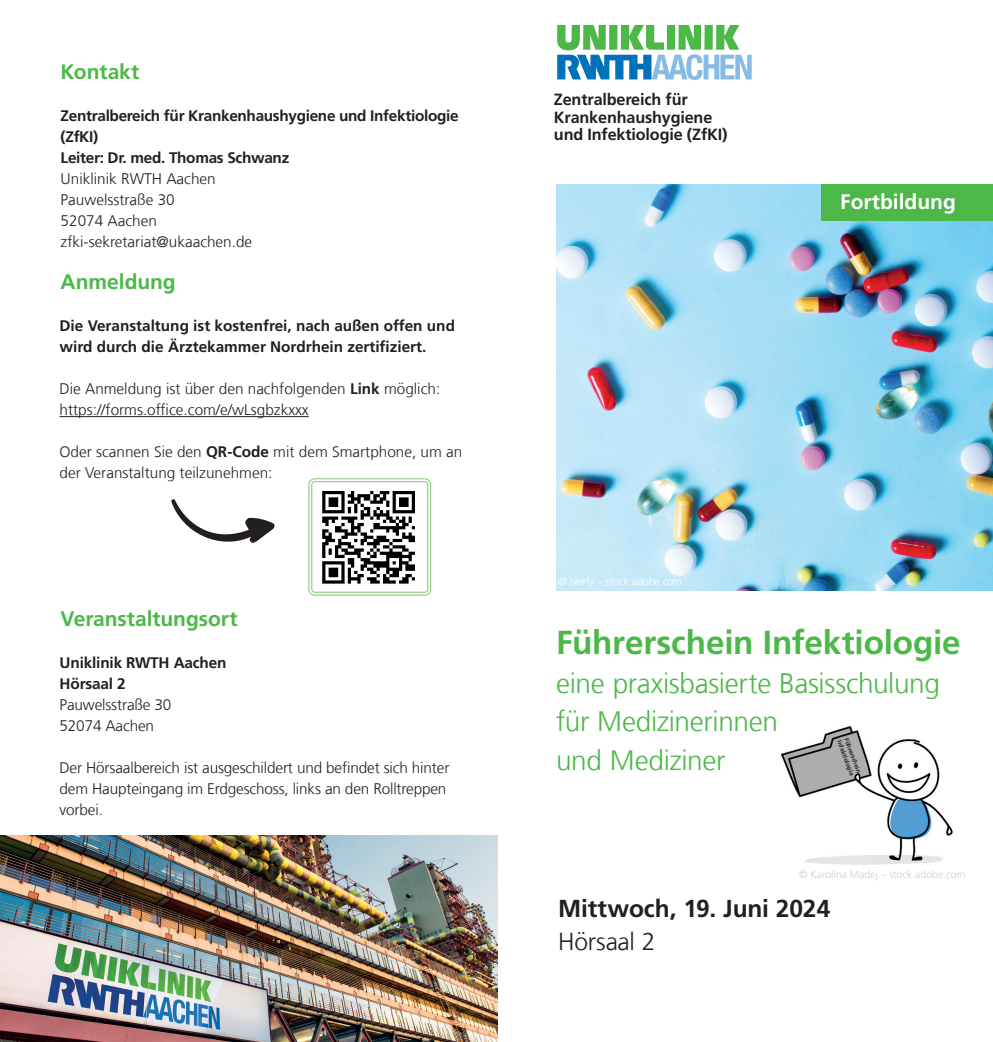
<style>
.page{position:relative;width:993px;height:1042px;background:#fff}
.page>*{position:absolute;margin:0;border:0;box-sizing:border-box;transform-origin:0 0}
.t1{font:700 33.25px "Frutiger LT Com";letter-spacing:-.005em;color:#4cb848}
.t2{font:300 28px/38.5px "Frutiger LT Com";letter-spacing:-.015em;color:#4cb848}
.t3{font:700 24.5px "Frutiger LT Com";letter-spacing:-.005em;color:#231f20}
.t4{font:300 24.5px "Frutiger LT Com";letter-spacing:-.005em;color:#231f20}
.t5{font:700 21px "Frutiger LT Com";letter-spacing:-.005em;color:#4cb848}
.t6{font:700 21px "Frutiger LT Com";color:#fff}
.t7{font:700 16.1px/17.5px "Frutiger LT Com";letter-spacing:-.01em;color:#231f20}
.t8{font:300 15.4px/21px "Frutiger LT Com";color:#231f20}
.t9{font:700 15.4px/21px "Frutiger LT Com";letter-spacing:-.01em;color:#231f20}
.t10{font:300 10.5px "Frutiger LT Com";color:#cbd1d2}
.t11{font:300 10.5px "Frutiger LT Com";color:#fff}
.t12{font:700 6.12px/7.4px "Frutiger LT Com";color:#231f20}
.s1{font-weight:700}
</style>
<div class="page">
<svg style="left:557px;top:25px;width:194px;height:55px"></svg>
<img style="left:556px;top:184px;width:436px;height:406px">
<div style="left:821px;top:184px;width:171px;height:36px;background:#4cb848"></div>
<img style="left:0;top:835px;width:497px;height:207px">
<hr style="left:60px;top:416px;width:249px;height:1px;background:#231f20">
<img style="left:310px;top:480px;width:118px;height:113px">
<div style="left:308px;top:478px;width:123px;height:117px;border:1px solid #7fc670;border-radius:6px"></div>
<div style="left:311px;top:481px;width:117px;height:111px;border:1px solid #7fc670;border-radius:3px"></div>
<svg style="left:171px;top:499px;width:104px;height:44px"></svg>
<img style="left:780px;top:726px;width:173px;height:139px">
<h3 class="t5" style="left:61px;top:60px;width:80px">Kontakt</h3>
<p class="t9" style="left:61px;top:106px;width:399px">Zentralbereich für Krankenhaushygiene und Infektiologie (ZfKI)<br>Leiter: Dr. med. Thomas Schwanz</p>
<p class="t8" style="left:61px;top:169px;width:193px">Uniklinik RWTH Aachen<br>Pauwelsstraße 30<br>52074 Aachen zfki-sekretariat@ukaachen.de</p>
<h3 class="t5" style="left:61px;top:270px;width:116px">Anmeldung</h3>
<p class="t9" style="left:60px;top:316px;width:397px">Die Veranstaltung ist kostenfrei, nach außen offen und wird durch die Ärztekammer Nordrhein zertifiziert.</p>
<p class="t8" style="left:60px;top:379px;width:382px">Die Anmeldung ist über den nachfolgenden <span class="s1">Link</span> möglich: https://forms.office.com/e/wLsgbzkxxx</p>
<p class="t8" style="left:60px;top:442px;width:404px">Oder scannen Sie den <span class="s1">QR-Code</span> mit dem Smartphone, um an der Veranstaltung teilzunehmen:</p>
<h3 class="t5" style="left:61px;top:606px;width:178px">Veranstaltungsort</h3>
<p class="t9" style="left:60px;top:652px;width:168px">Uniklinik RWTH Aachen<br>Hörsaal 2</p>
<p class="t8" style="left:60px;top:694px;width:113px">Pauwelsstraße 30<br>52074 Aachen</p>
<p class="t8" style="left:60px;top:757px;width:391px">Der Hörsaalbereich ist ausgeschildert und befindet sich hinter dem Haupteingang im Erdgeschoss, links an den Rolltreppen vorbei.</p>
<p class="t7" style="left:553px;top:91px;width:175px">Zentralbereich für<br>Krankenhaushygiene und Infektiologie (ZfKI)</p>
<h3 class="t6" style="left:840px;top:189px;width:117px">Fortbildung</h3>
<p class="t11" style="left:558px;top:575px;width:125px">© neirfy – stock.adobe.com</p>
<h1 class="t1" style="left:556px;top:623px;width:406px">Führerschein Infektiologie</h1>
<h2 class="t2" style="left:556px;top:664px;width:385px">eine praxisbasierte Basisschulung für Medizinerinnen<br>und Mediziner</h2>
<p class="t12" style="left:849px;top:736px;width:38px;rotate:70deg">Führerschein<br>Infektiologie</p>
<p class="t10" style="left:798px;top:868px;width:168px">© Karolina Madej – stock.adobe.com</p>
<h3 class="t3" style="left:558px;top:894px;width:274px">Mittwoch, 19. Juni 2024</h3>
<h3 class="t4" style="left:558px;top:927px;width:99px">Hörsaal 2</h3>
</div>
